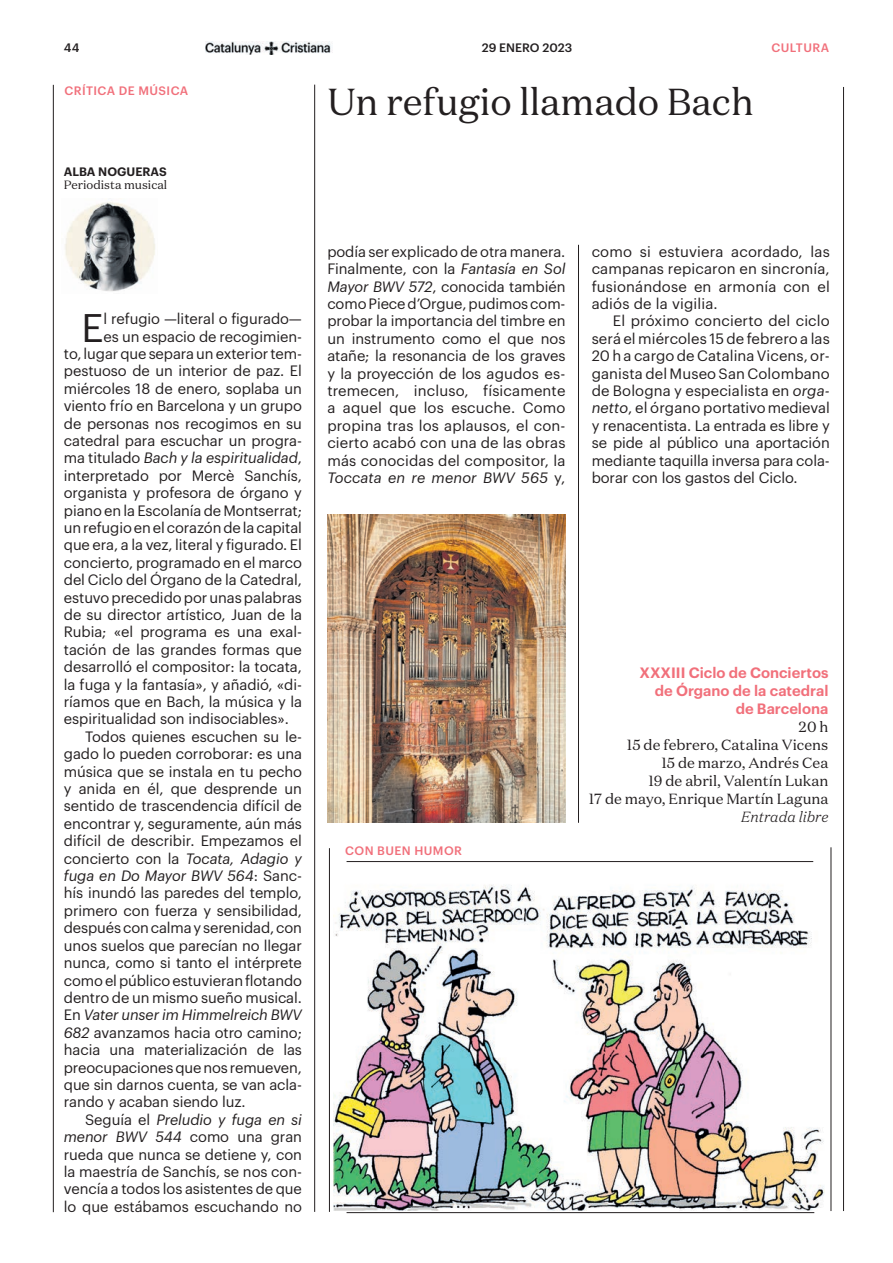
<style>
.page{position:relative;width:893px;height:1263px;background:#fff}
.page>*{position:absolute;margin:0;border:0;box-sizing:border-box;transform-origin:0 0}
.t1{font:39px "Graphik";color:#231f20}
.t2{font:37.5px "Domaine Text";color:#231f20}
.t3{font:14.7px/17.4px "Graphik";letter-spacing:-.005em;color:#231f20;text-align:justify}
.t4{font:italic 14.7px "Graphik";letter-spacing:-.005em;color:#231f20}
.t5{font:14.7px/18px "Domaine Text";color:#231f20;text-align:right}
.t6{font:600 14.7px/18px "Graphik";color:#f1707b;text-align:right}
.t7{font:italic 300 14.7px "Domaine Text";color:#231f20}
.t8{font:500 12px "Graphik";letter-spacing:.035em;color:#f1707b}
.t9{font:12px "Domaine Text";color:#231f20}
.t10{font:500 12px "Graphik";color:#231f20}
.t11{font:600 12px "Graphik";color:#231f20}
.s1{font-style:normal}
.s2{font-style:italic}
</style>
<div class="page">
<img style="left:206px;top:42px;width:125px;height:13px">
<hr style="left:843px;top:87px;width:1px;height:1124px;background:#231f20">
<hr style="left:53px;top:85px;width:1px;height:1127px;background:#231f20">
<hr style="left:347px;top:1212px;width:467px;height:1px;background:#231f20">
<hr style="left:347px;top:861px;width:466px;height:1px;background:#231f20">
<hr style="left:831px;top:847px;width:1px;height:364px;background:#231f20">
<hr style="left:329px;top:848px;width:1px;height:364px;background:#231f20">
<img style="left:334px;top:885px;width:491px;height:325px">
<hr style="left:578px;top:245px;width:1px;height:578px;background:#231f20">
<hr style="left:314px;top:85px;width:1px;height:1127px;background:#231f20">
<img style="left:65px;top:202px;width:90px;height:90px">
<img style="left:328px;top:515px;width:237px;height:307px">
<p class="t10" style="left:64px;top:38px;width:17px">44</p>
<p class="t10" style="left:482px;top:38px;width:92px">29 ENERO 2023</p>
<p class="t8" style="left:771px;top:38px;width:59px">CULTURA</p>
<p class="t8" style="left:64px;top:81px;width:125px">CRÍTICA DE MÚSICA</p>
<p class="t11" style="left:64px;top:162px;width:104px">ALBA NOGUERAS</p>
<p class="t9" style="left:64px;top:178px;width:105px">Periodista musical</p>
<h1 class="t1" style="left:82px;top:298px;width:24px">E</h1>
<p class="t3" style="left:103px;top:309px;width:200px">l refugio —literal o figurado—</p>
<p class="t3" style="left:103px;top:326px;width:200px">es un espacio de recogimien-</p>
<p class="t3" style="left:64px;top:344px;width:240px">to, lugar que separa un exterior tem-</p>
<p class="t3" style="left:64px;top:361px;width:240px">pestuoso de un interior de paz. El</p>
<p class="t3" style="left:64px;top:378px;width:240px">miércoles 18 de enero, soplaba un</p>
<p class="t3" style="left:64px;top:396px;width:240px">viento frío en Barcelona y un grupo</p>
<p class="t3" style="left:64px;top:413px;width:240px">de personas nos recogimos en su</p>
<p class="t3" style="left:64px;top:431px;width:240px">catedral para escuchar un progra-</p>
<p class="t4" style="left:64px;top:447px;width:240px"><span class="s1">ma titulado</span> Bach y la espiritualidad<span class="s1">,</span></p>
<p class="t3" style="left:64px;top:465px;width:240px">interpretado por Mercè Sanchís,</p>
<p class="t3" style="left:64px;top:483px;width:240px">organista y profesora de órgano y</p>
<p class="t3" style="left:64px;top:500px;width:240px">piano en la Escolanía de Montserrat;</p>
<p class="t3" style="left:64px;top:518px;width:240px">un refugio en el corazón de la capital</p>
<p class="t3" style="left:64px;top:535px;width:240px">que era, a la vez, literal y figurado. El</p>
<p class="t3" style="left:64px;top:553px;width:240px">concierto, programado en el marco</p>
<p class="t3" style="left:64px;top:570px;width:240px">del Ciclo del Órgano de la Catedral,</p>
<p class="t3" style="left:64px;top:587px;width:240px">estuvo precedido por unas palabras</p>
<p class="t3" style="left:64px;top:605px;width:240px">de su director artístico, Juan de la</p>
<p class="t3" style="left:64px;top:622px;width:240px">Rubia; «el programa es una exal-</p>
<p class="t3" style="left:64px;top:639px;width:240px">tación de las grandes formas que</p>
<p class="t3" style="left:64px;top:657px;width:240px">desarrolló el compositor: la tocata,</p>
<p class="t3" style="left:64px;top:674px;width:240px">la fuga y la fantasía», y añadió, «di-</p>
<p class="t3" style="left:64px;top:692px;width:240px">ríamos que en Bach, la música y la</p>
<p class="t3" style="left:64px;top:709px;width:227px">espiritualidad son indisociables».</p>
<p class="t3" style="left:85px;top:726px;width:218px">Todos quienes escuchen su le-</p>
<p class="t3" style="left:64px;top:744px;width:240px">gado lo pueden corroborar: es una</p>
<p class="t3" style="left:64px;top:761px;width:240px">música que se instala en tu pecho</p>
<p class="t3" style="left:64px;top:779px;width:240px">y anida en él, que desprende un</p>
<p class="t3" style="left:64px;top:796px;width:240px">sentido de trascendencia difícil de</p>
<p class="t3" style="left:64px;top:814px;width:240px">encontrar y, seguramente, aún más</p>
<p class="t3" style="left:64px;top:831px;width:240px">difícil de describir. Empezamos el</p>
<p class="t3" style="left:64px;top:848px;width:240px">concierto con la <span class="s2">Tocata, Adagio y</span></p>
<p class="t4" style="left:64px;top:865px;width:240px">fuga en Do Mayor BWV 564<span class="s1">: Sanc-</span></p>
<p class="t3" style="left:64px;top:883px;width:240px">hís inundó las paredes del templo,</p>
<p class="t3" style="left:64px;top:901px;width:240px">primero con fuerza y sensibilidad,</p>
<p class="t3" style="left:64px;top:918px;width:240px">después con calma y serenidad, con</p>
<p class="t3" style="left:64px;top:935px;width:240px">unos suelos que parecían no llegar</p>
<p class="t3" style="left:64px;top:953px;width:240px">nunca, como si tanto el intérprete</p>
<p class="t3" style="left:64px;top:970px;width:240px">como el público estuvieran flotando</p>
<p class="t3" style="left:64px;top:988px;width:240px">dentro de un mismo sueño musical.</p>
<p class="t4" style="left:64px;top:1004px;width:240px"><span class="s1">En</span> Vater unser im Himmelreich BWV</p>
<p class="t3" style="left:64px;top:1022px;width:240px"><span class="s2">682</span> avanzamos hacia otro camino;</p>
<p class="t3" style="left:64px;top:1040px;width:240px">hacia una materialización de las</p>
<p class="t3" style="left:64px;top:1057px;width:240px">preocupaciones que nos remueven,</p>
<p class="t3" style="left:64px;top:1075px;width:240px">que sin darnos cuenta, se van acla-</p>
<p class="t3" style="left:64px;top:1092px;width:183px">rando y acaban siendo luz.</p>
<p class="t4" style="left:85px;top:1108px;width:218px"><span class="s1">Seguía el</span> Preludio y fuga en si</p>
<p class="t4" style="left:64px;top:1126px;width:240px">menor BWV 544 <span class="s1">como una gran</span></p>
<p class="t3" style="left:64px;top:1144px;width:240px">rueda que nunca se detiene y, con</p>
<p class="t3" style="left:64px;top:1162px;width:240px">la maestría de Sanchís, se nos con-</p>
<p class="t3" style="left:64px;top:1179px;width:240px">vencía a todos los asistentes de que</p>
<p class="t3" style="left:64px;top:1196px;width:240px">lo que estábamos escuchando no</p>
<h2 class="t2" style="left:327px;top:78px;width:428px">Un refugio llamado Bach</h2>
<p class="t3" style="left:327px;top:242px;width:240px">podía ser explicado de otra manera.<br>Finalmente, con la <span class="s2">Fantasía en Sol Mayor BWV 572</span>, conocida también como Piece d’Orgue, pudimos com&shy;probar la importancia del timbre en un instrumento como el que nos atañe; la resonancia de los graves y la proyección de los agudos es&shy;tremecen, incluso, físicamente a aquel que los escuche. Como propina tras los aplausos, el con&shy;cierto acabó con una de las obras más conocidas del compositor, la <span class="s2">Toccata en re menor BWV 565</span> y,</p>
<p class="t3" style="left:592px;top:242px;width:240px">como si estuviera acordado, las campanas repicaron en sincronía, fusionándose en armonía con el adiós de la vigilia.</p>
<p class="t3" style="left:592px;top:311px;width:240px;text-indent:21px">El próximo concierto del ciclo será el miércoles 15 de febrero a las 20 h a cargo de Catalina Vicens, or&shy;ganista del Museo San Colombano de Bologna y especialista en <span class="s2">orga&shy;netto</span>, el órgano portativo medieval y renacentista. La entrada es libre y se pide al público una aportación mediante taquilla inversa para cola&shy;borar con los gastos del Ciclo.</p>
<p class="t8" style="left:345px;top:842px;width:118px">CON BUEN HUMOR</p>
<p class="t6" style="left:639px;top:662px;width:191px">XXXIII Ciclo de Conciertos de Órgano de la catedral de Barcelona</p>
<p class="t5" style="left:589px;top:718px;width:241px">20 h<br>15 de febrero, Catalina Vicens<br>15 de marzo, Andrés Cea<br>19 de abril, Valentín Lukan<br>17 de mayo, Enrique Martín Laguna</p>
<p class="t7" style="left:741px;top:808px;width:89px">Entrada libre</p>
</div>
